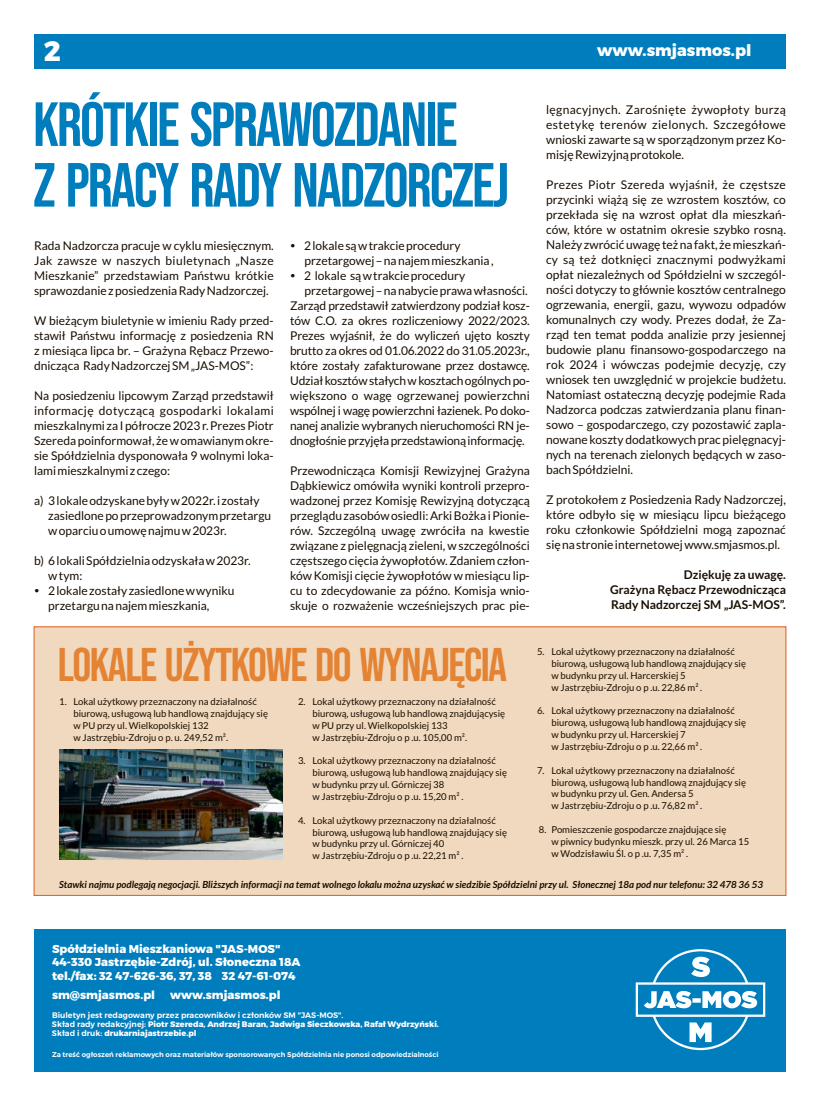
<style>
.page{position:relative;width:820px;height:1106px;background:#fff}
.page>*{position:absolute;margin:0;border:0;box-sizing:border-box;transform-origin:0 0}
.t1{font:62.2px/60.7px "Bebas Neue";letter-spacing:-.03em;color:#007dbc}
.t2{font:47.2px "Bebas Neue";letter-spacing:-.03em;color:#e38333}
.t3{font:800 28px "Montserrat";color:#fefefe}
.t4{font:800 16px "Montserrat";color:#fefefe}
.t5{font:12px/15px "Lato";color:#190e00;text-align:justify}
.t6{font:700 12px/15px "Lato";color:#190e00;text-align:justify}
.t7{font:800 11.5px/13.7px "Montserrat";color:#fefefe}
.t8{font:italic 700 9.7px "Lato";color:#190e00}
.t9{font:9.5px/11.9px "Lato";color:#190e00}
.t10{font:600 8px/8.8px "Montserrat";color:#fefefe}
.t11{font:600 7px "Montserrat";color:#fefefe}
.s1{font-weight:800}
</style>
<div class="page">
<div style="left:34px;top:929px;width:751px;height:142px;background:#007dbc"></div>
<svg style="left:649px;top:949px;width:101px;height:101px"></svg>
<svg style="left:635px;top:956px;width:131px;height:86px"></svg>
<div style="left:34px;top:34px;width:751px;height:34px;background:#007dbc"></div>
<div style="left:33px;top:626px;width:753px;height:270px;background:#f0d9bf"></div>
<img style="left:59px;top:749px;width:224px;height:110px">
<h3 class="t3" style="left:44px;top:34px;width:18px">2</h3>
<h3 class="t4" style="left:597px;top:40px;width:156px">www.smjasmos.pl</h3>
<h1 class="t1" style="left:33px;top:97px;width:477px">KRÓTKIE SPRAWOZDANIE<br>Z PRACY RADY NADZORCZEJ</h1>
<p class="t5" style="left:34px;top:238px;width:241px">Rada Nadzorcza pracuje w cyklu miesięcznym.<br>Jak zawsze w naszych biuletynach „Nasze Mieszkanie” przedstawiam Państwu krótkie sprawozdanie z posiedzenia Rady Nadzorczej.</p>
<p class="t5" style="left:34px;top:313px;width:241px">W bieżącym biuletynie w imieniu Rady przed&shy;stawił Państwu informację z posiedzenia RN z miesiąca lipca br. – Grażyna Rębacz Przewo&shy;dnicząca Rady Nadzorczej SM „JAS-MOS”:</p>
<p class="t5" style="left:34px;top:388px;width:241px">Na posiedzeniu lipcowym Zarząd przedstawił informację dotyczącą gospodarki lokalami mieszkalnymi za I półrocze 2023 r. Prezes Piotr Szereda poinformował, że w omawianym okre&shy;sie Spółdzielnia dysponowała 9 wolnymi loka&shy;lami mieszkalnymi z czego:</p>
<p class="t5" style="left:48px;top:493px;width:224px;text-align:left;text-indent:-14px">a) 3 lokale odzyskane były w 2022r. i zostały zasiedlone po przeprowadzonym przetargu w oparciu o umowę najmu w 2023r.</p>
<p class="t5" style="left:48px;top:553px;width:204px;text-align:left;text-indent:-14px">b) 6 lokali Spółdzielnia odzyskała w 2023r. w tym:<br>2 lokale zostały zasiedlone w wyniku przetargu na najem mieszkania,</p>
<p class="t5" style="left:546px;top:103px;width:241px">lęgnacyjnych. Zarośnięte żywopłoty burzą estetykę terenów zielonych. Szczegółowe wnioski zawarte są w sporządzonym przez Ko&shy;misję Rewizyjną protokole.</p>
<p class="t5" style="left:546px;top:178px;width:241px">Prezes Piotr Szereda wyjaśnił, że częstsze przycinki wiążą się ze wzrostem kosztów, co przekłada się na wzrost opłat dla mieszkań&shy;ców, które w ostatnim okresie szybko rosną.<br>Należy zwrócić uwagę też na fakt, że mieszkań&shy;cy są też dotknięci znacznymi podwyżkami opłat niezależnych od Spółdzielni w szczegól&shy;ności dotyczy to głównie kosztów centralnego ogrzewania, energii, gazu, wywozu odpadów komunalnych czy wody. Prezes dodał, że Za&shy;rząd ten temat podda analizie przy jesiennej budowie planu finansowo-gospodarczego na rok 2024 i wówczas podejmie decyzję, czy wniosek ten uwzględnić w projekcie budżetu.<br>Natomiast ostateczną decyzję podejmie Rada Nadzorca podczas zatwierdzania planu finan&shy;sowo – gospodarczego, czy pozostawić zapla&shy;nowane koszty dodatkowych prac pielęgnacyj&shy;nych na terenach zielonych będących w zaso&shy;bach Spółdzielni.</p>
<p class="t5" style="left:546px;top:493px;width:241px">Z protokołem z Posiedzenia Rady Nadzorczej, które odbyło się w miesiącu lipcu bieżącego roku członkowie Spółdzielni mogą zapoznać się na stronie internetowej www.smjasmos.pl.</p>
<p class="t6" style="left:610px;top:568px;width:177px;text-indent:74px">Dziękuję za uwagę.<br>Grażyna Rębacz Przewodnicząca Rady Nadzorczej SM „JAS-MOS”.</p>
<p class="t5" style="left:304px;top:238px;width:158px">2 lokale są w trakcie procedury</p>
<p class="t5" style="left:304px;top:253px;width:191px">przetargowej – na najem mieszkania ,</p>
<p class="t5" style="left:304px;top:268px;width:162px">2 lokale są w trakcie procedury</p>
<p class="t5" style="left:304px;top:283px;width:225px">przetargowej – na nabycie prawa własności.</p>
<p class="t5" style="left:290px;top:298px;width:241px">Zarząd przedstawił zatwierdzony podział kosz-</p>
<p class="t5" style="left:290px;top:313px;width:241px">tów C.O. za okres rozliczeniowy 2022/2023.</p>
<p class="t5" style="left:290px;top:328px;width:241px">Prezes wyjaśnił, że do wyliczeń ujęto koszty</p>
<p class="t5" style="left:290px;top:343px;width:241px">brutto za okres od 01.06.2022 do 31.05.2023r.,</p>
<p class="t5" style="left:290px;top:358px;width:241px">które zostały zafakturowane przez dostawcę.</p>
<p class="t5" style="left:290px;top:373px;width:241px">Udział kosztów stałych w kosztach ogólnych po-</p>
<p class="t5" style="left:290px;top:388px;width:241px">większono o wagę ogrzewanej powierzchni</p>
<p class="t5" style="left:290px;top:403px;width:241px">wspólnej i wagę powierzchni łazienek. Po doko-</p>
<p class="t5" style="left:290px;top:418px;width:241px">nanej analizie wybranych nieruchomości RN je-</p>
<p class="t5" style="left:290px;top:433px;width:236px">dnogłośnie przyjęła przedstawioną informację.</p>
<p class="t5" style="left:290px;top:463px;width:241px">Przewodnicząca Komisji Rewizyjnej Grażyna Dąbkiewicz omówiła wyniki kontroli przepro&shy;wadzonej przez Komisję Rewizyjną dotyczącą przeglądu zasobów osiedli: Arki Bożka i Pionie&shy;rów. Szczególną uwagę zwróciła na kwestie związane z pielęgnacją zieleni, w szczególności częstszego cięcia żywopłotów. Zdaniem człon&shy;ków Komisji cięcie żywopłotów w miesiącu lip&shy;cu to zdecydowanie za późno. Komisja wnio&shy;skuje o rozważenie wcześniejszych prac pie-</p>
<h2 class="t2" style="left:58px;top:638px;width:450px">LOKALE UŻYTKOWE DO WYNAJĘCIA</h2>
<p class="t9" style="left:73px;top:696px;width:196px;text-indent:-14px">1. Lokal użytkowy przeznaczony na działalność biurową, usługową lub handlową znajdujący się w PU przy ul. Wielkopolskiej 132<br>w Jastrzębiu-Zdroju o p. u. 249,52 m².</p>
<p class="t9" style="left:312px;top:696px;width:194px;text-indent:-14px">2. Lokal użytkowy przeznaczony na działalność biurową, usługową lub handlową znajdującysię w PU przy ul. Wielkopolskiej 133<br>w Jastrzębiu-Zdroju o p .u. 105,00 m².</p>
<p class="t9" style="left:312px;top:755px;width:196px;text-indent:-14px">3. Lokal użytkowy przeznaczony na działalność biurową, usługową lub handlową znajdujący się w budynku przy ul. Górniczej 38<br>w Jastrzębiu-Zdroju o p .u. 15,20 m² .</p>
<p class="t9" style="left:312px;top:814px;width:196px;text-indent:-14px">4. Lokal użytkowy przeznaczony na działalność biurową, usługową lub handlową znajdujący się w budynku przy ul. Górniczej 40<br>w Jastrzębiu-Zdroju o p .u. 22,21 m² .</p>
<p class="t9" style="left:551px;top:646px;width:196px;text-indent:-14px">5. Lokal użytkowy przeznaczony na działalność biurową, usługową lub handlową znajdujący się w budynku przy ul. Harcerskiej 5<br>w Jastrzębiu-Zdroju o p .u. 22,86 m² .</p>
<p class="t9" style="left:551px;top:705px;width:196px;text-indent:-14px">6. Lokal użytkowy przeznaczony na działalność biurową, usługową lub handlową znajdujący się w budynku przy ul. Harcerskiej 7<br>w Jastrzębiu-Zdroju o p .u. 22,66 m² .</p>
<p class="t9" style="left:551px;top:764px;width:196px;text-indent:-14px">7. Lokal użytkowy przeznaczony na działalność biurową, usługową lub handlową znajdujący się w budynku przy ul. Gen. Andersa 5<br>w Jastrzębiu-Zdroju o p .u. 76,82 m² .</p>
<p class="t9" style="left:551px;top:824px;width:199px;text-indent:-12px">8. Pomieszczenie gospodarcze znajdujące się<br>w piwnicy budynku mieszk. przy ul. 26 Marca 15 w Wodzisławiu Śl. o p .u. 7,35 m² .</p>
<p class="t8" style="left:59px;top:880px;width:705px">Stawki najmu podlegają negocjacji. Bliższych informacji na temat wolnego lokalu można uzyskać w siedzibie Spółdzielni przy ul. Słonecznej 18a pod nur telefonu: 32 478 36 53</p>
<p class="t7" style="left:52px;top:941px;width:250px">Spółdzielnia Mieszkaniowa "JAS-MOS"<br>44-330 Jastrzębie-Zdrój, ul. Słoneczna 18A tel./fax: 32 47-626-36, 37, 38 32 47-61-074</p>
<p class="t7" style="left:52px;top:988px;width:105px">sm@smjasmos.pl</p>
<p class="t7" style="left:170px;top:988px;width:112px">www.smjasmos.pl</p>
<p class="t10" style="left:52px;top:1010px;width:388px">Biuletyn jest redagowany przez pracowników i członków SM "JAS-MOS".<br>Skład rady redakcyjnej: <span class="s1">Piotr Szereda, Andrzej Baran, Jadwiga Sieczkowska, Rafał Wydrzyński.<br></span>Skład i druk: <span class="s1">drukarniajastrzebie.pl</span></p>
<p class="t11" style="left:52px;top:1050px;width:388px">Za treść ogłoszeń reklamowych oraz materiałów sponsorowanych Spółdzielnia nie ponosi odpowiedzialności</p>
</div>
